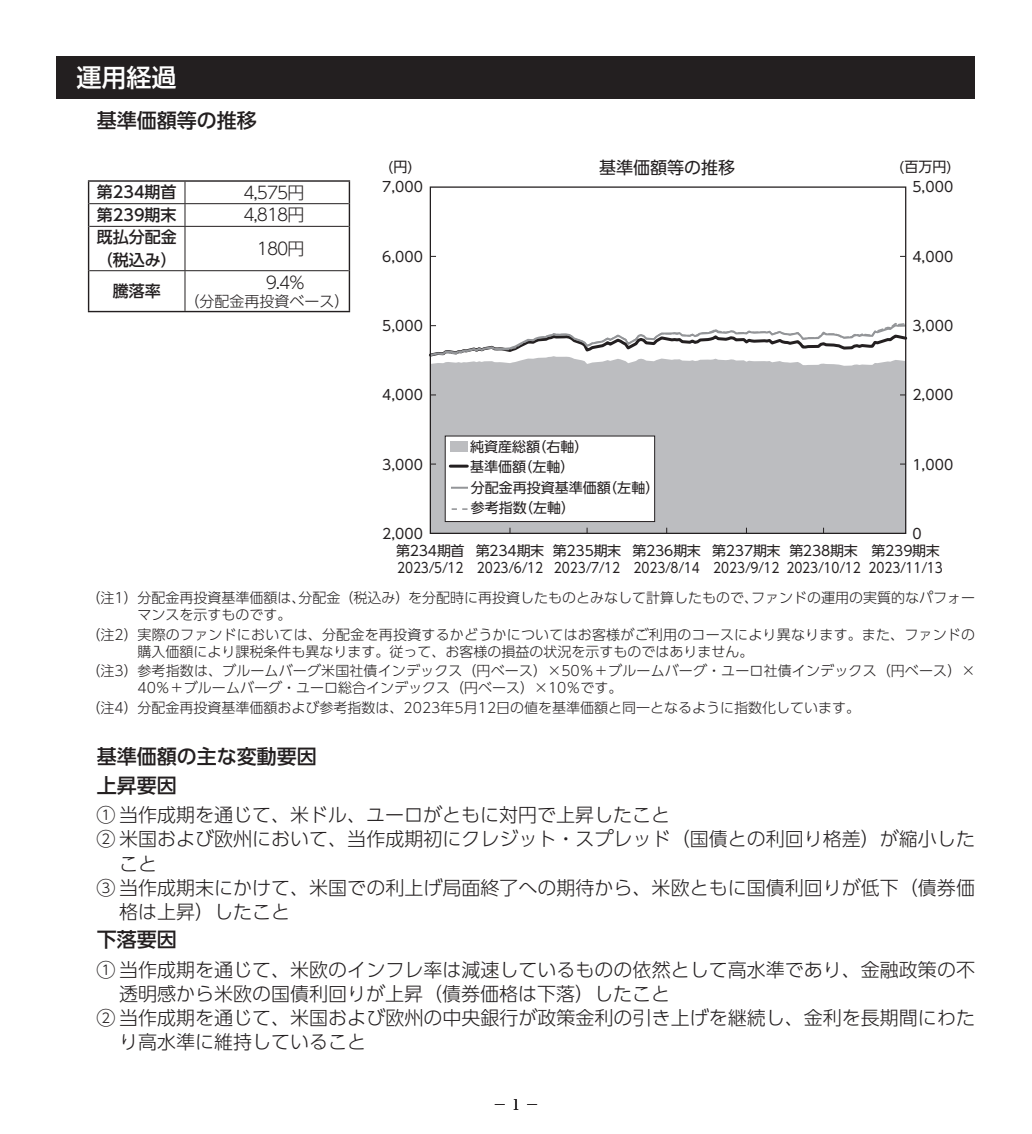
<style>
.page{position:relative;width:1032px;height:1134px;background:#fff}
.page>*{position:absolute;margin:0;border:0;box-sizing:border-box;transform-origin:0 0}
.t1{font:500 25px "UD Shin Go Pro";color:#fff}
.t2{font:500 20px/28.4px "UD Shin Go Pro";color:#231f20}
.t3{font:300 19px "UD Shin Go Pro";color:#231f20}
.t4{font:300 17px "UD Shin Go Pro";letter-spacing:-.06em;color:#231f20}
.t5{font:17px "UD Shin Go Pro";color:#231f20}
.t6{font:500 16px/22.6px "UD Shin Go Pro";color:#231f20}
.t7{font:300 15px "UD Shin Go Pro";color:#231f20}
.t8{font:300 14.2px "UD Reimin Pro";color:#231f20}
.t9{font:300 14px/17px "UD Shin Go Pro";color:#231f20}
.t10{font:14px/16.8px "UD Shin Go Pro";letter-spacing:-.01em;color:#231f20}
</style>
<div class="page">
<div style="left:57px;top:57px;width:918px;height:42px;background:#231f20"></div>
<hr style="left:88px;top:180px;width:97px;height:2px;background:#231f20">
<hr style="left:185px;top:180px;width:165px;height:2px;background:#231f20">
<hr style="left:185px;top:203px;width:164px;height:1px;background:#231f20">
<hr style="left:185px;top:226px;width:164px;height:1px;background:#231f20">
<hr style="left:185px;top:270px;width:164px;height:1px;background:#231f20">
<hr style="left:185px;top:311px;width:165px;height:1px;background:#231f20">
<svg style="left:88px;top:181px;width:98px;height:131px"></svg>
<svg style="left:349px;top:182px;width:1px;height:44px"></svg>
<hr style="left:88px;top:226px;width:1px;height:45px;background:#231f20">
<hr style="left:349px;top:226px;width:1px;height:45px;background:#231f20">
<hr style="left:88px;top:271px;width:1px;height:40px;background:#231f20">
<hr style="left:349px;top:271px;width:1px;height:40px;background:#231f20">
<div style="left:432px;top:359px;width:472px;height:173px;background:#bcbdc0"></div>
<svg style="left:429px;top:321px;width:479px;height:38px"></svg>
<div style="left:445px;top:436px;width:210px;height:85px;background:#fff"></div>
<div style="left:445px;top:436px;width:210px;height:86px;border:1px solid #231f20"></div>
<div style="left:450px;top:441px;width:17px;height:10px;background:#bcbdc0"></div>
<hr style="left:450px;top:465px;width:17px;height:3px;background:#231f20">
<svg style="left:452px;top:508px;width:16px;height:2px"></svg>
<svg style="left:451px;top:487px;width:17px;height:2px"></svg>
<h1 class="t1" style="left:77px;top:58px;width:101px">運用経過</h1>
<h2 class="t2" style="left:57px;top:105px;width:202px">　　基準価額等の推移</h2>
<p class="t6" style="left:97px;top:181px;width:81px">第234期首</p>
<p class="t4" style="left:243px;top:179px;width:63px">4,575円</p>
<p class="t6" style="left:97px;top:203px;width:81px">第239期末</p>
<p class="t4" style="left:243px;top:201px;width:63px">4,818円</p>
<p class="t6" style="left:97px;top:225px;width:81px">既払分配金（税込み）</p>
<p class="t4" style="left:257px;top:235px;width:49px">180円</p>
<p class="t6" style="left:113px;top:279px;width:49px">騰落率</p>
<p class="t4" style="left:266px;top:268px;width:40px">9.4%</p>
<p class="t7" style="left:185px;top:289px;width:166px">（分配金再投資ベース）</p>
<p class="t10" style="left:388px;top:158px;width:26px">(円)</p>
<p class="t5" style="left:599px;top:154px;width:138px">基準価額等の推移</p>
<p class="t10" style="left:899px;top:158px;width:54px">(百万円)</p>
<p class="t10" style="left:382px;top:178px;width:42px">7,000</p>
<p class="t10" style="left:912px;top:178px;width:42px">5,000</p>
<p class="t10" style="left:382px;top:247px;width:42px">6,000</p>
<p class="t10" style="left:912px;top:247px;width:42px">4,000</p>
<p class="t10" style="left:382px;top:317px;width:42px">5,000</p>
<p class="t10" style="left:912px;top:317px;width:42px">3,000</p>
<p class="t10" style="left:382px;top:386px;width:42px">4,000</p>
<p class="t10" style="left:912px;top:386px;width:42px">2,000</p>
<p class="t10" style="left:382px;top:456px;width:42px">3,000</p>
<p class="t10" style="left:470px;top:436px;width:120px;line-height:20.4px">純資産総額（右軸）基準価額（左軸）</p>
<p class="t10" style="left:471px;top:499px;width:106px">参考指数（左軸）</p>
<p class="t10" style="left:471px;top:478px;width:190px">分配金再投資基準価額（左軸）</p>
<p class="t10" style="left:912px;top:456px;width:42px">1,000</p>
<p class="t10" style="left:382px;top:525px;width:42px">2,000</p>
<p class="t10" style="left:912px;top:525px;width:11px">0</p>
<p class="t10" style="left:396px;top:542px;width:70px">第234期首<br>2023/5/12</p>
<p class="t10" style="left:476px;top:542px;width:70px">第234期末<br>2023/6/12</p>
<p class="t10" style="left:553px;top:542px;width:70px">第235期末<br>2023/7/12</p>
<p class="t10" style="left:632px;top:542px;width:70px">第236期末<br>2023/8/14</p>
<p class="t10" style="left:712px;top:542px;width:70px">第237期末<br>2023/9/12</p>
<p class="t10" style="left:786px;top:542px;width:76px">第238期末<br>2023/10/12</p>
<p class="t10" style="left:868px;top:542px;width:76px">第239期末<br>2023/11/13</p>
<p class="t9" style="left:137px;top:588px;width:839px;text-indent:-51px">（注1）分配金再投資基準価額は、分配金（税込み）を分配時に再投資したものとみなして計算したもので、ファンドの運用の実質的なパフォーマンスを示すものです。</p>
<p class="t9" style="left:137px;top:625px;width:839px;text-indent:-51px">（注2）実際のファンドにおいては、分配金を再投資するかどうかについてはお客様がご利用のコースにより異なります。また、ファンドの購入価額により課税条件も異なります。従って、お客様の損益の状況を示すものではありません。</p>
<p class="t9" style="left:137px;top:662px;width:839px;text-indent:-51px">（注3）参考指数は、ブルームバーグ米国社債インデックス（円ベース）×50％＋ブルームバーグ・ユーロ社債インデックス（円ベース）×<br>40％＋ブルームバーグ・ユーロ総合インデックス（円ベース）×10％です。</p>
<p class="t9" style="left:87px;top:699px;width:775px">（注4）分配金再投資基準価額および参考指数は、2023年5月12日の値を基準価額と同一となるように指数化しています。</p>
<h2 class="t2" style="left:57px;top:742px;width:262px">　　基準価額の主な変動要因　　上昇要因</h2>
<h3 class="t3" style="left:96px;top:800px;width:575px">① 当作成期を通じて、米ドル、ユーロがともに対円で上昇したこと</h3>
<h3 class="t3" style="left:96px;top:824px;width:880px">② 米国および欧州において、当作成期初にクレジット・スプレッド（国債との利回り格差）が縮小した</h3>
<h3 class="t3" style="left:119px;top:848px;width:39px">こと</h3>
<h3 class="t3" style="left:96px;top:872px;width:880px">③ 当作成期末にかけて、米国での利上げ局面終了への期待から、米欧ともに国債利回りが低下（債券価</h3>
<h3 class="t3" style="left:119px;top:896px;width:172px">格は上昇）したこと</h3>
<h2 class="t2" style="left:57px;top:925px;width:121px">　　下落要因</h2>
<h3 class="t3" style="left:96px;top:954px;width:880px">① 当作成期を通じて、米欧のインフレ率は減速しているものの依然として高水準であり、金融政策の不</h3>
<h3 class="t3" style="left:119px;top:978px;width:553px">透明感から米欧の国債利回りが上昇（債券価格は下落）したこと</h3>
<h3 class="t3" style="left:96px;top:1002px;width:880px">② 当作成期を通じて、米国および欧州の中央銀行が政策金利の引き上げを継続し、金利を長期間にわた</h3>
<h3 class="t3" style="left:119px;top:1026px;width:248px">り高水準に維持していること</h3>
<p class="t8" style="left:493px;top:1093px;width:48px">－ 1 －</p>
</div>
